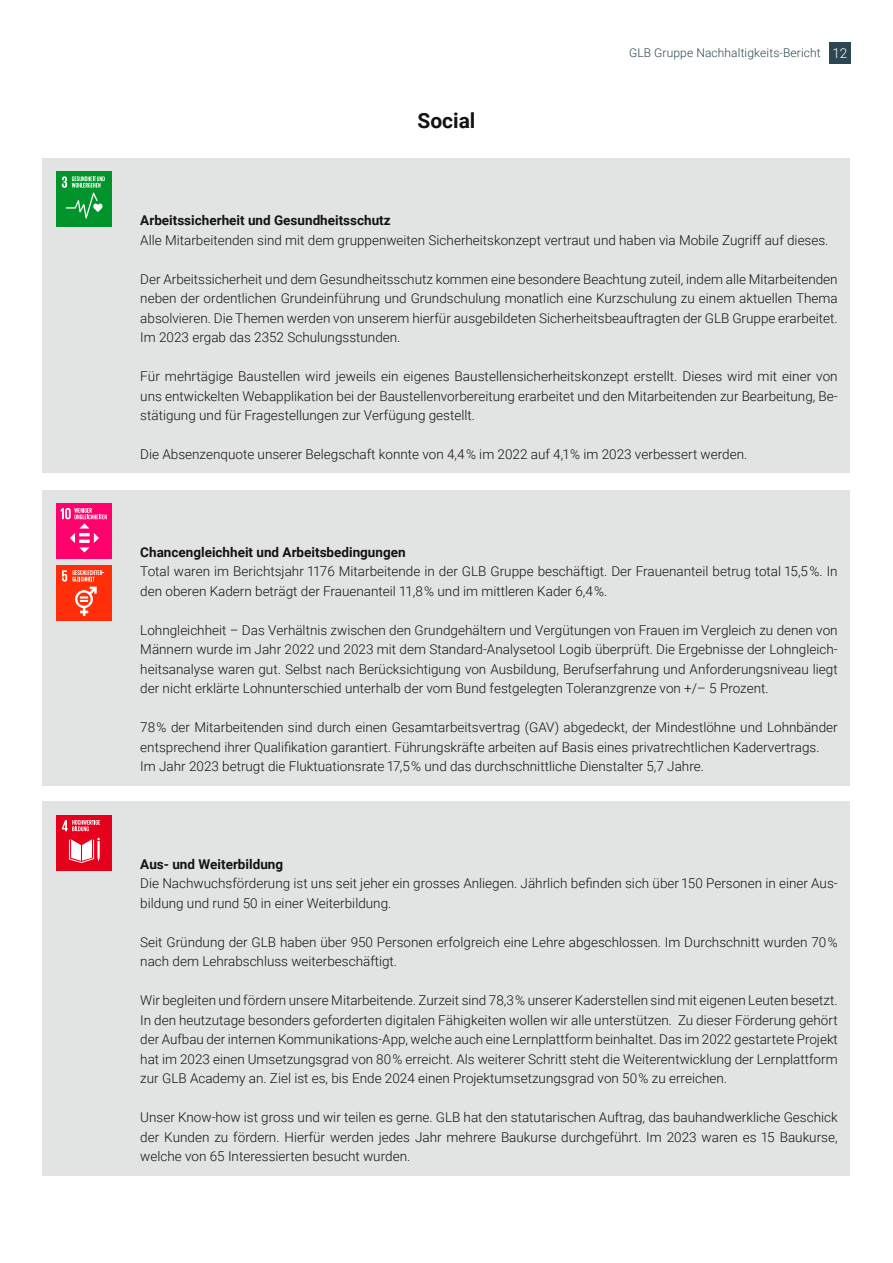
<style>
.page{position:relative;width:893px;height:1263px;background:#fff}
.page>*{position:absolute;margin:0;border:0;box-sizing:border-box;transform-origin:0 0}
.t1{font:700 21px "Roboto";color:#131312}
.t2{font:300 13.5px/19.5px "Roboto";color:#131312;text-align:justify}
.t3{font:700 13.5px "Roboto";color:#131312}
.t4{font:300 12px "Roboto";letter-spacing:.01em;color:#2c4752}
.s1{font-size:13.5px;color:#fff}
</style>
<div class="page">
<div style="left:829px;top:43px;width:21px;height:21px;background:#2c4752"></div>
<div style="left:43px;top:159px;width:807px;height:314px;background:#e2e3e3"></div>
<div style="left:57px;top:172px;width:55px;height:55px;background:#00942a"></div>
<svg style="left:62px;top:176px;width:43px;height:42px"></svg>
<div style="left:43px;top:490px;width:807px;height:296px;background:#e2e3e3"></div>
<div style="left:57px;top:503px;width:55px;height:55px;background:#ff006c"></div>
<svg style="left:61px;top:508px;width:46px;height:44px"></svg>
<div style="left:43px;top:802px;width:807px;height:374px;background:#e2e3e3"></div>
<div style="left:57px;top:815px;width:55px;height:55px;background:#e5001b"></div>
<svg style="left:69px;top:838px;width:31px;height:25px"></svg>
<svg style="left:62px;top:820px;width:38px;height:11px"></svg>
<div style="left:57px;top:566px;width:55px;height:55px;background:#ff2e09"></div>
<svg style="left:62px;top:570px;width:5px;height:12px"></svg>
<svg style="left:75px;top:587px;width:22px;height:29px"></svg>
<svg style="left:73px;top:570px;width:30px;height:11px"></svg>
<h1 class="t1" style="left:417px;top:105px;width:60px">Social</h1>
<p class="t4" style="left:629px;top:45px;width:220px">GLB Gruppe Nachhaltigkeits-Bericht <span class="s1">12</span></p>
<p class="t3" style="left:140px;top:211px;width:252px">Arbeitssicherheit und Gesundheitsschutz</p>
<p class="t2" style="left:140px;top:230px;width:690px">Alle Mitarbeitenden sind mit dem gruppenweiten Sicherheitskonzept vertraut und haben via Mobile Zugriff auf dieses.</p>
<p class="t2" style="left:140px;top:269px;width:699px">Der Arbeitssicherheit und dem Gesundheitsschutz kommen eine besondere Beachtung zuteil, indem alle Mitarbeitenden neben der ordentlichen Grundeinführung und Grundschulung monatlich eine Kurzschulung zu einem aktuellen Thema absolvieren. Die Themen werden von unserem hierfür ausgebildeten Sicherheitsbeauftragten der GLB Gruppe erarbeitet.<br>Im 2023 ergab das 2352 Schulungsstunden.</p>
<p class="t2" style="left:140px;top:366px;width:699px">Für mehrtägige Baustellen wird jeweils ein eigenes Baustellensicherheitskonzept erstellt. Dieses wird mit einer von uns entwickelten Webapplikation bei der Baustellenvorbereitung erarbeitet und den Mitarbeitenden zur Bearbeitung, Be&shy;stätigung und für Fragestellungen zur Verfügung gestellt.</p>
<p class="t2" style="left:140px;top:444px;width:609px">Die Absenzenquote unserer Belegschaft konnte von 4,4 % im 2022 auf 4,1 % im 2023 verbessert werden.</p>
<p class="t3" style="left:140px;top:542px;width:267px">Chancengleichheit und Arbeitsbedingungen</p>
<p class="t2" style="left:140px;top:561px;width:699px">Total waren im Berichtsjahr 1176 Mitarbeitende in der GLB Gruppe beschäftigt. Der Frauenanteil betrug total 15,5 %. In den oberen Kadern beträgt der Frauenanteil 11,8 % und im mittleren Kader 6,4 %.</p>
<p class="t2" style="left:140px;top:620px;width:699px">Lohngleichheit – Das Verhältnis zwischen den Grundgehältern und Vergütungen von Frauen im Vergleich zu denen von Männern wurde im Jahr 2022 und 2023 mit dem Standard-Analysetool Logib überprüft. Die Ergebnisse der Lohngleich&shy;heitsanalyse waren gut. Selbst nach Berücksichtigung von Ausbildung, Berufserfahrung und Anforderungsniveau liegt der nicht erklärte Lohnunterschied unterhalb der vom Bund festgelegten Toleranzgrenze von +/– 5 Prozent.</p>
<p class="t2" style="left:140px;top:717px;width:699px;text-align:left">78 % der Mitarbeitenden sind durch einen Gesamtarbeitsvertrag (GAV) abgedeckt, der Mindestlöhne und Lohnbänder entsprechend ihrer Qualifikation garantiert. Führungskräfte arbeiten auf Basis eines privatrechtlichen Kadervertrags.<br>Im Jahr 2023 betrugt die Fluktuationsrate 17,5 % und das durchschnittliche Dienstalter 5,7 Jahre.</p>
<p class="t3" style="left:140px;top:854px;width:144px">Aus- und Weiterbildung</p>
<p class="t2" style="left:140px;top:873px;width:699px">Die Nachwuchsförderung ist uns seit jeher ein grosses Anliegen. Jährlich befinden sich über 150 Personen in einer Aus&shy;bildung und rund 50 in einer Weiterbildung.</p>
<p class="t2" style="left:140px;top:932px;width:699px">Seit Gründung der GLB haben über 950 Personen erfolgreich eine Lehre abgeschlossen. Im Durchschnitt wurden 70 % nach dem Lehrabschluss weiterbeschäftigt.</p>
<p class="t2" style="left:140px;top:990px;width:699px">Wir begleiten und fördern unsere Mitarbeitende. Zurzeit sind 78,3 % unserer Kaderstellen sind mit eigenen Leuten besetzt.<br>In den heutzutage besonders geforderten digitalen Fähigkeiten wollen wir alle unterstützen. Zu dieser Förderung gehört der Aufbau der internen Kommunikations-App, welche auch eine Lernplattform beinhaltet. Das im 2022 gestartete Projekt hat im 2023 einen Umsetzungsgrad von 80 % erreicht. Als weiterer Schritt steht die Weiterentwicklung der Lernplattform zur GLB Academy an. Ziel ist es, bis Ende 2024 einen Projektumsetzungsgrad von 50 % zu erreichen.</p>
<p class="t2" style="left:140px;top:1107px;width:699px">Unser Know-how ist gross und wir teilen es gerne. GLB hat den statutarischen Auftrag, das bauhandwerkliche Geschick der Kunden zu fördern. Hierfür werden jedes Jahr mehrere Baukurse durchgeführt. Im 2023 waren es 15 Baukurse, welche von 65 Interessierten besucht wurden.</p>
</div>
